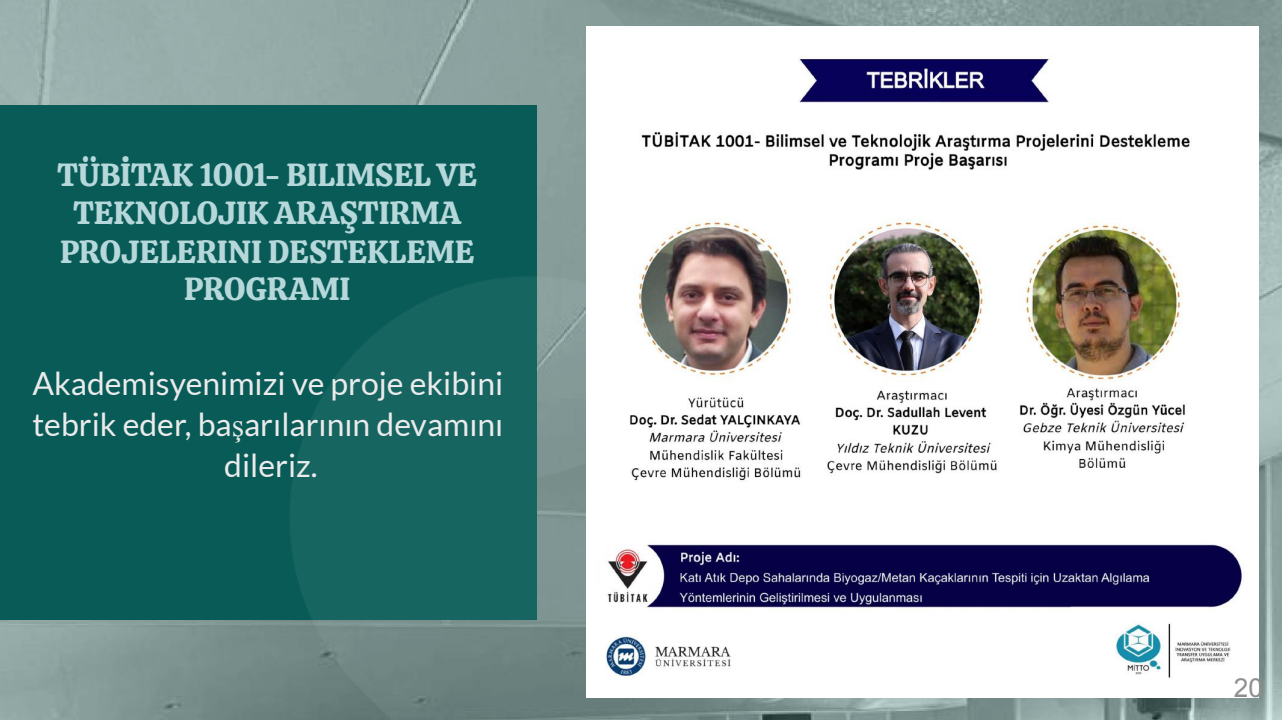
<style>
.page{position:relative;width:1282px;height:720px;background:#fff}
.page>*{position:absolute;margin:0;border:0;box-sizing:border-box;transform-origin:0 0}
.t1{font:31.88px/41.2px "Lato";color:#ebebeb;text-align:center}
.t2{font:31.88px/38.1px "Calistoga";color:#b7d8db;text-align:center}
.t3{font:26.25px "Arial";color:#8f8f8f}
.s1{font-family:"Times New Roman"}
</style>
<div class="page">
<img style="left:0;top:0;width:1281px;height:720px">
<img style="left:0;top:0;width:839px;height:169px">
<div style="left:0;top:105px;width:537px;height:514px;background:#095b57"></div>
<img style="left:186px;top:169px;width:886px;height:551px">
<img style="left:587px;top:26px;width:671px;height:672px">
<p class="t2" style="left:57px;top:155px;width:421px">TÜBİTAK 1001- BILIMSEL VE<br>TEKNOLOJIK ARAŞTIRMA<br>PROJELERINI DESTEKLEME<br>PROGRAMI</p>
<p class="t1" style="left:32px;top:362px;width:472px">Akademisyenimizi ve proje ekibini tebrik eder, ba<span class="s1">ş</span>arılarının devamını dileriz.</p>
<p class="t3" style="left:1233px;top:673px;width:31px">20</p>
</div>
